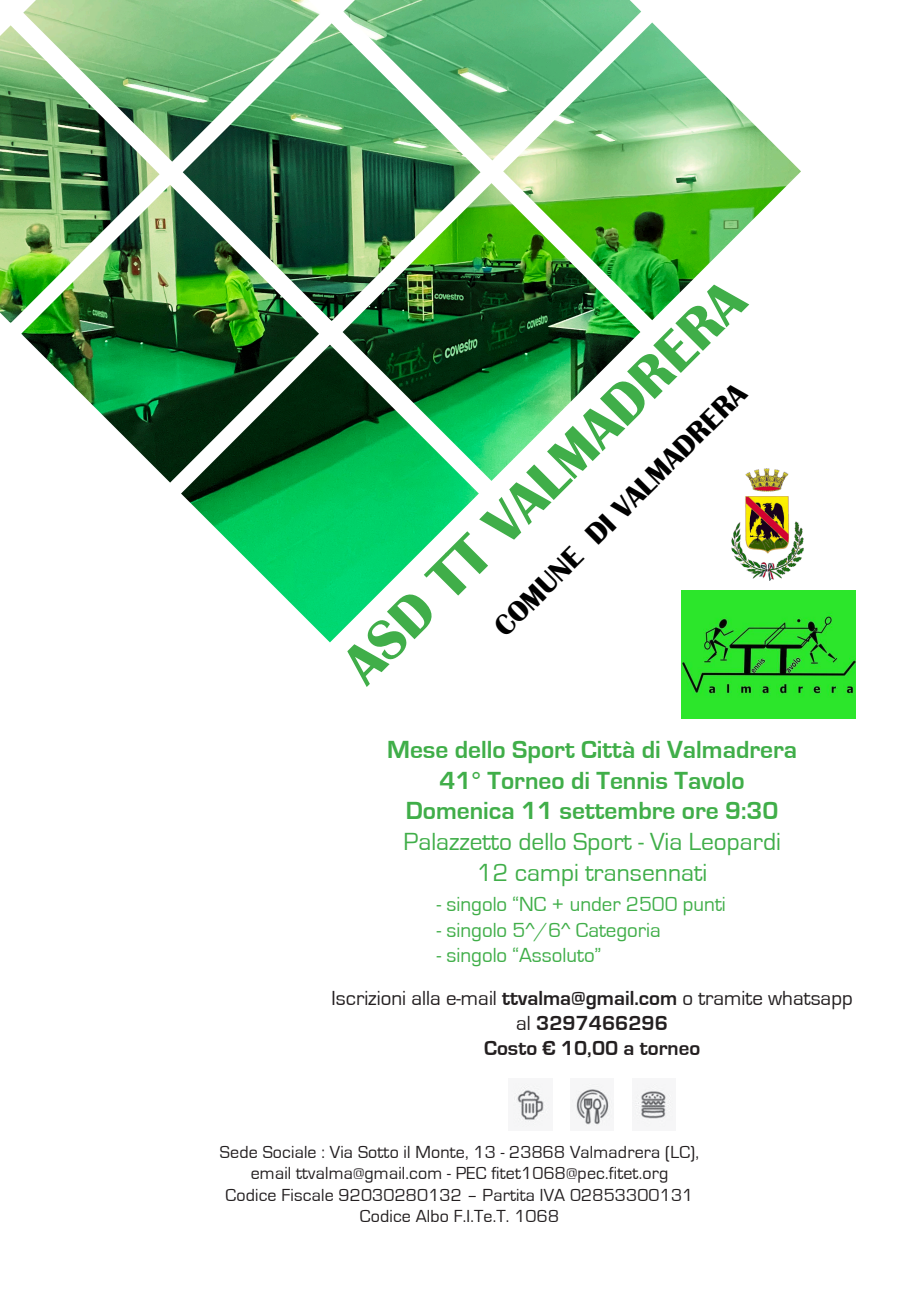
<style>
.page{position:relative;width:919px;height:1289px;background:#fff}
.page>*{position:absolute;margin:0;border:0;box-sizing:border-box;transform-origin:0 0}
.t1{font:700 58.5px "Britannic";color:#40ae49}
.t2{font:700 30px "Britannic";color:#000}
.t3{font:700 25.5px/30.6px "Eurostile";color:#40ae49;text-align:center}
.t4{font:25.5px/30.6px "Eurostile";color:#40ae49;text-align:center}
.t5{font:700 21px/25.2px "Eurostile";color:#231f20;text-align:center}
.t6{font:21px "Eurostile";color:#40ae49}
.t7{font:18px/21.6px "Eurostile";letter-spacing:.01em;color:#231f20;text-align:center}
.s1{font-weight:400}
</style>
<div class="page">
<img style="left:23px;top:0;width:297px;height:162px">
<img style="left:0;top:25px;width:159px;height:298px">
<img style="left:183px;top:23px;width:297px;height:298px">
<img style="left:343px;top:0;width:298px;height:160px">
<img style="left:21px;top:185px;width:298px;height:297px">
<img style="left:342px;top:183px;width:298px;height:298px">
<img style="left:503px;top:22px;width:298px;height:298px">
<img style="left:181px;top:344px;width:298px;height:298px">
<img style="left:681px;top:591px;width:174px;height:127px">
<img style="left:512px;top:1083px;width:38px;height:44px">
<img style="left:572px;top:1083px;width:42px;height:43px">
<img style="left:632px;top:1083px;width:41px;height:44px">
<img style="left:731px;top:468px;width:73px;height:112px">
<h1 class="t1" style="left:330px;top:649px;width:542px;rotate:-45deg">ASD TT VALMADRERA</h1>
<h2 class="t2" style="left:487px;top:619px;width:345px;rotate:-45deg">COMUNE DI VALMADRERA</h2>
<h3 class="t3" style="left:387px;top:735px;width:411px">Mese dello Sport Città di Valmadrera<br>41° Torneo di Tennis Tavolo<br>Domenica 11 settembre ore 9:30</h3>
<h3 class="t4" style="left:403px;top:826px;width:379px">Palazzetto dello Sport - Via Leopardi<br>12 campi transennati</h3>
<p class="t6" style="left:437px;top:893px;width:290px">- singolo “NC + under 2500 punti</p>
<p class="t6" style="left:437px;top:918px;width:225px">- singolo 5^/6^ Categoria</p>
<p class="t6" style="left:437px;top:943px;width:166px">- singolo “Assoluto”</p>
<p class="t5" style="left:331px;top:985px;width:522px"><span class="s1">Iscrizioni alla e-mail</span> ttvalma@gmail.com <span class="s1">o tramite whatsapp al</span> 3297466296<br>Costo € 10,00 a torneo</p>
<p class="t7" style="left:220px;top:1141px;width:480px">Sede Sociale : Via Sotto il Monte, 13 - 23868 Valmadrera (LC), email ttvalma@gmail.com - PEC fitet1068@pec.fitet.org<br>Codice Fiscale 92030280132 – Partita IVA 02853300131<br>Codice Albo F.I.Te.T. 1068</p>
</div>
